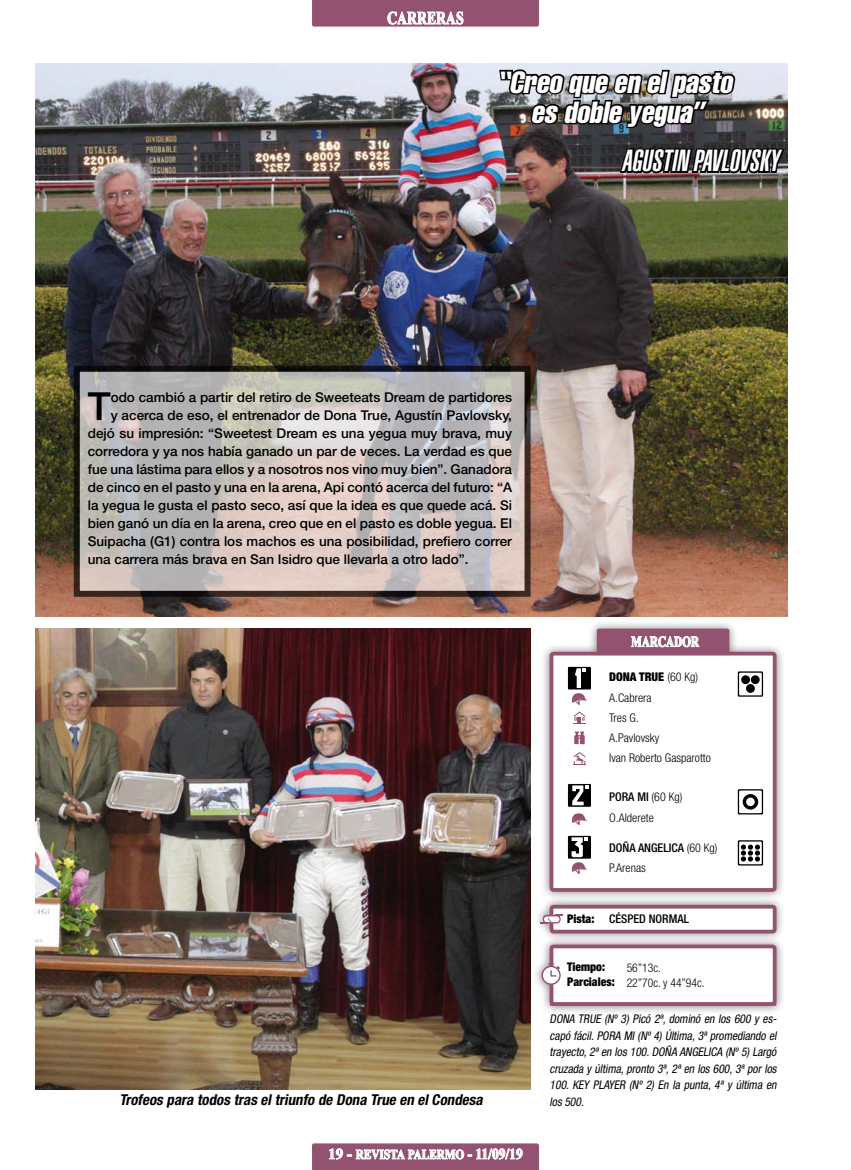
<style>
.page{position:relative;width:851px;height:1170px;background:#fff}
.page>*{position:absolute;margin:0;border:0;box-sizing:border-box;transform-origin:0 0}
.t1{font:500 38.7px "Helvetica Neue LT Std";color:#000}
.t2{font:italic extra-condensed 30px/30px "Helvetica";color:#fff;text-align:center}
.t3{font:italic 900 extra-condensed 30px "Helvetica";color:#fff}
.t4{font:700 18px "Times New Roman";letter-spacing:.02em;color:#fff;scale:.75 1}
.t5{font:italic 700 condensed 15px "Helvetica Neue LT Std";color:#000}
.t6{font:700 15px "Times New Roman";letter-spacing:-.005em;color:#fff;scale:.75 1}
.t7{font:500 13.5px "Helvetica Neue LT Std";color:#000}
.t8{font:700 13.5px "Times New Roman";color:#fff;scale:.83 1}
.t9{font:italic condensed 12px/16.5px "Helvetica Neue LT Std";color:#000;text-align:justify}
.t10{font:300 condensed 12px/20.2px "Helvetica Neue LT Std";color:#000}
.t11{font:900 condensed 12px/15px "Helvetica Neue LT Std";color:#000}
.t12{font:500 condensed 12px "Helvetica Neue LT Std";color:#000}
.s1{font-size:15px}
.s2{font-weight:900}
.s3{font-weight:500}
</style>
<div class="page">
<svg style="left:312px;top:1143px;width:227px;height:26px;background:#a67189"></svg>
<div style="left:531px;top:895px;width:252px;height:47px;background:#000;opacity:.5"></div>
<div style="left:551px;top:906px;width:223px;height:25px;background:#fff;border-radius:2px"></div>
<div style="left:549px;top:904px;width:227px;height:29px;border:4px solid #935370;border-radius:2px"></div>
<svg style="left:540px;top:914px;width:23px;height:9px"></svg>
<div style="left:532px;top:934px;width:253px;height:80px;background:#000;opacity:.5"></div>
<div style="left:551px;top:946px;width:223px;height:57px;background:#fff;border-radius:2px"></div>
<div style="left:549px;top:944px;width:227px;height:61px;border:4px solid #935370;border-radius:2px"></div>
<svg style="left:541px;top:963px;width:19px;height:21px"></svg>
<div style="left:540px;top:619px;width:245px;height:281px;background:#000;opacity:.5"></div>
<div style="left:596px;top:628px;width:133px;height:25px;background:#935370;border-radius:2px"></div>
<div style="left:551px;top:653px;width:223px;height:236px;background:#fff;border-radius:2px"></div>
<div style="left:549px;top:651px;width:227px;height:240px;border:4px solid #935370;border-radius:2px"></div>
<svg style="left:631px;top:636px;width:68px;height:11px"></svg>
<svg style="left:571px;top:813px;width:16px;height:12px"></svg>
<div style="left:568px;top:666px;width:23px;height:23px;background:#000"></div>
<svg style="left:570px;top:668px;width:18px;height:37px"></svg>
<div style="left:568px;top:783px;width:23px;height:23px;background:#000"></div>
<svg style="left:572px;top:785px;width:16px;height:20px"></svg>
<div style="left:568px;top:835px;width:23px;height:23px;background:#000"></div>
<svg style="left:570px;top:837px;width:18px;height:37px"></svg>
<svg style="left:573px;top:711px;width:12px;height:13px"></svg>
<svg style="left:574px;top:731px;width:11px;height:13px"></svg>
<svg style="left:573px;top:752px;width:12px;height:13px"></svg>
<img style="left:35px;top:629px;width:495px;height:460px">
<img style="left:35px;top:64px;width:752px;height:553px">
<svg style="left:737px;top:789px;width:26px;height:25px"></svg>
<svg style="left:737px;top:840px;width:26px;height:25px"></svg>
<svg style="left:737px;top:671px;width:26px;height:25px"></svg>
<div style="left:741px;top:675px;width:9px;height:9px;background:#000;border-radius:50%"></div>
<div style="left:750px;top:675px;width:9px;height:9px;background:#000;border-radius:50%"></div>
<div style="left:746px;top:684px;width:8px;height:8px;background:#000;border-radius:50%"></div>
<svg style="left:74px;top:366px;width:456px;height:230px;background:#bcb5b2"></svg>
<img style="left:312px;top:0;width:474px;height:192px">
<h3 class="t4" style="left:387px;top:6px;width:103px">CARRERAS</h3>
<h2 class="t2" style="left:496px;top:67px;width:244px">“Creo que en elpasto es doble yegua”</h2>
<h2 class="t3" style="left:621px;top:144px;width:165px">AGUSTIN PAVLOVSKY</h2>
<h1 class="t1" style="left:88px;top:383px;width:24px">T</h1>
<p class="t7" style="left:111px;top:389px;width:403px">odo cambió a partir del retiro de Sweeteats Dream de partidores</p>
<p class="t7" style="left:111px;top:407px;width:402px">y acerca de eso, el entrenador de Dona True, Agustín Pavlovsky,</p>
<p class="t7" style="left:88px;top:425px;width:425px">dejó su impresión: “Sweetest Dream es una yegua muy brava, muy</p>
<p class="t7" style="left:88px;top:443px;width:426px">corredora y ya nos había ganado un par de veces. La verdad es que</p>
<p class="t7" style="left:88px;top:461px;width:426px">fue una lástima para ellos y a nosotros nos vino muy bien”. Ganadora</p>
<p class="t7" style="left:88px;top:479px;width:425px">de cinco en el pasto y una en la arena, Api contó acerca del futuro: “A</p>
<p class="t7" style="left:88px;top:497px;width:426px">la yegua le gusta el pasto seco, así que la idea es que quede acá. Si</p>
<p class="t7" style="left:88px;top:515px;width:425px">bien ganó un día en la arena, creo que en el pasto es doble yegua. El</p>
<p class="t7" style="left:88px;top:533px;width:425px">Suipacha (G1) contra los machos es una posibilidad, prefiero correr</p>
<p class="t7" style="left:88px;top:551px;width:382px">una carrera más brava en San Isidro que llevarla a otro lado”.</p>
<p class="t5" style="left:119px;top:1090px;width:368px">Trofeos para todos tras eltriunfo de Dona True en elCondesa</p>
<p class="t8" style="left:328px;top:1144px;width:236px"><span class="s1">19 -</span> REVISTA PALERMO <span class="s1">- 11/09/19</span></p>
<p class="t6" style="left:631px;top:631px;width:92px">MARCADOR</p>
<p class="t10" style="left:609px;top:666px;width:103px"><span class="s2">DONA TRUE</span> (60 Kg)<br>A.Cabrera<br>Tres G.<br>A.Pavlovsky<br>Ivan Roberto Gasparotto</p>
<p class="t12" style="left:609px;top:789px;width:8px">PORA</p>
<p class="t10" style="left:609px;top:786px;width:75px;line-height:21px;text-indent:28px"><span class="s3">MI</span> (60 Kg)<br>O.Alderete</p>
<p class="t10" style="left:609px;top:837px;width:110px"><span class="s3">DO ÑA ANGELICA</span> (60 Kg)<br>P.Arenas</p>
<p class="t12" style="left:609px;top:911px;width:81px">CÉSPED NORMAL</p>
<p class="t11" style="left:567px;top:911px;width:29px">Pista:</p>
<p class="t11" style="left:567px;top:959px;width:49px">Tiempo:<br>Parciales:</p>
<p class="t10" style="left:626px;top:960px;width:79px;line-height:15px">56’’13c.<br>22’’70c. y 44’’94c.</p>
<p class="t9" style="left:549px;top:1010px;width:231px">DONA TRUE (Nº 3) Picó 2ª, dominó en los 600 y es&shy;capó fácil.PORA MI (Nº 4) Última,3ª promediando el trayecto,2ªen los 100.DOÑA ANGELICA (Nº5) Largó cruzada y última,pronto 3ª,2ª en los 600,3ª por los 100. KEY PLAYER (Nº 2) En la punta, 4ª y última en los 500.</p>
</div>
